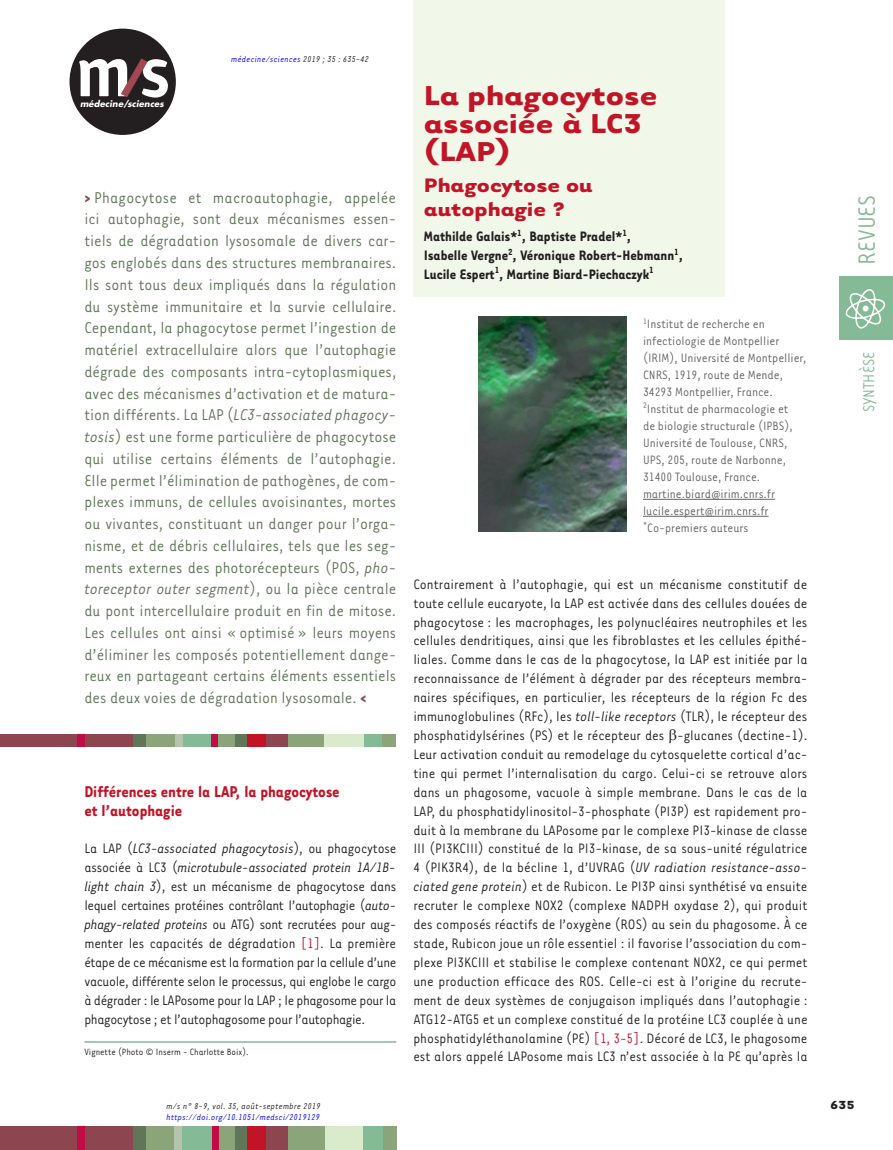
<style>
.page{position:relative;width:893px;height:1150px;background:#fff}
.page>*{position:absolute;margin:0;border:0;box-sizing:border-box;transform-origin:0 0}
.t1{font:700 31.5px/28.2px "Tarzana Wide";color:#c11527}
.t2{font:27px "Tarzana Narrow";color:#84ba95}
.t3{font:700 22.5px/24px "Tarzana Wide";color:#c11527}
.t4{font:18px/21.8px "Tarzana Narrow";color:#5f7659;text-align:justify}
.t5{font:700 18px/18.9px "Tarzana Narrow";color:#c11527}
.t6{font:18px "Tarzana Narrow";color:#84ba95}
.t7{font:15.75px/18.9px "Tarzana Narrow";letter-spacing:-.02em;color:#231f20;text-align:justify}
.t8{font:700 15.75px/18.9px "Tarzana Narrow";color:#231f20}
.t9{font:13.95px/17px "Tarzana Narrow";color:#636366}
.t10{font:700 13.5px "Tarzana Wide";color:#231f20}
.t11{font:10.5px "Tarzana Narrow";color:#231f20}
.t12{font:italic 9.75px "Tarzana Narrow";letter-spacing:.025em;color:#00f}
.t13{font:italic 9.75px "Tarzana Narrow";letter-spacing:.025em;color:#231f20}
.t14{font:italic 700 8.55px "Futura";letter-spacing:.01em;color:#fff}
.s1{color:#231f20}
.s2{font-weight:700;color:#8d454f}
.s3{font-style:italic}
.s4{color:#c11527}
</style>
<div class="page">
<div style="left:0;top:1126px;width:133px;height:24px;background:#8d454f"></div>
<div style="left:234px;top:1126px;width:13px;height:24px;background:#5f7659"></div>
<div style="left:77px;top:1126px;width:8px;height:24px;background:#c10d45"></div>
<div style="left:133px;top:1126px;width:21px;height:24px;background:#5f7659"></div>
<div style="left:146px;top:1126px;width:30px;height:24px;background:#8ba479"></div>
<div style="left:174px;top:1126px;width:9px;height:24px;background:#b6c4ad"></div>
<div style="left:183px;top:1126px;width:29px;height:24px;background:#84ba95"></div>
<div style="left:216px;top:1126px;width:19px;height:24px;background:#8ba479"></div>
<div style="left:212px;top:1126px;width:6px;height:24px;background:#c10d45"></div>
<div style="left:247px;top:1126px;width:27px;height:24px;background:#c11527"></div>
<div style="left:286px;top:1126px;width:39px;height:24px;background:#8ba479"></div>
<div style="left:266px;top:1126px;width:21px;height:24px;background:#8d454f"></div>
<div style="left:325px;top:1126px;width:39px;height:24px;background:#daebcb"></div>
<div style="left:363px;top:1126px;width:21px;height:24px;background:#84ba95"></div>
<div style="left:383px;top:1126px;width:13px;height:24px;background:#8ba479"></div>
<div style="left:839px;top:276px;width:54px;height:64px;background:#84ba95"></div>
<svg style="left:845px;top:289px;width:40px;height:39px"></svg>
<div style="left:69px;top:29px;width:107px;height:106px;background:#231f20;border-radius:50%"></div>
<svg style="left:79px;top:59px;width:89px;height:39px"></svg>
<div style="left:413px;top:0;width:312px;height:297px;background:#f1f7e9"></div>
<div style="left:0;top:734px;width:133px;height:12px;background:#8d454f"></div>
<div style="left:133px;top:734px;width:16px;height:12px;background:#5f7659"></div>
<div style="left:234px;top:734px;width:13px;height:12px;background:#5f7659"></div>
<div style="left:146px;top:734px;width:30px;height:12px;background:#8ba479"></div>
<div style="left:180px;top:734px;width:32px;height:12px;background:#84ba95"></div>
<div style="left:363px;top:734px;width:20px;height:12px;background:#84ba95"></div>
<div style="left:216px;top:734px;width:19px;height:12px;background:#8ba479"></div>
<div style="left:382px;top:734px;width:14px;height:12px;background:#8ba479"></div>
<div style="left:286px;top:734px;width:38px;height:12px;background:#8ba479"></div>
<div style="left:324px;top:734px;width:39px;height:12px;background:#daebcb"></div>
<div style="left:175px;top:734px;width:7px;height:12px;background:#b6c4ad"></div>
<div style="left:77px;top:734px;width:7px;height:12px;background:#c10d45"></div>
<div style="left:212px;top:734px;width:6px;height:12px;background:#c10d45"></div>
<div style="left:247px;top:734px;width:27px;height:12px;background:#c11527"></div>
<div style="left:266px;top:734px;width:21px;height:12px;background:#8d454f"></div>
<hr style="left:643px;top:499px;width:132px;height:1px;background:#636366">
<hr style="left:643px;top:516px;width:125px;height:1px;background:#636366">
<img style="left:478px;top:316px;width:148px;height:216px">
<hr style="left:84px;top:1041px;width:312px;height:1px;background:#84ba95">
<p class="t14" style="left:80px;top:98px;width:85px">médecine/sciences</p>
<p class="t12" style="left:231px;top:53px;width:139px">médecine/sciences <span class="s1">2019 ; 35 : 635-42</span></p>
<p class="t4" style="left:84px;top:186px;width:313px"><span class="s2">&gt;</span> Phagocytose et macroautophagie, appelée ici autophagie, sont deux mécanismes essen&shy;tiels de dégradation lysosomale de divers car&shy;gos englobés dans des structures membranaires.<br>Ils sont tous deux impliqués dans la régulation du système immunitaire et la survie cellulaire.<br>Cependant, la phagocytose permet l’ingestion de matériel extracellulaire alors que l’autophagie dégrade des composants intra-cytoplasmiques, avec des mécanismes d’activation et de matura&shy;tion différents. La LAP (<span class="s3">LC3-associated phagocy&shy;tosis</span>) est une forme particulière de phagocytose qui utilise certains éléments de l’autophagie.<br>Elle permet l’élimination de pathogènes, de com&shy;plexes immuns, de cellules avoisinantes, mortes ou vivantes, constituant un danger pour l’orga&shy;nisme, et de débris cellulaires, tels que les seg&shy;ments externes des photorécepteurs (POS, <span class="s3">pho&shy;toreceptor outer segment</span>), ou la pièce centrale du pont intercellulaire produit en fin de mitose.<br>Les cellules ont ainsi « optimisé » leurs moyens d’éliminer les composés potentiellement dange&shy;reux en partageant certains éléments essentiels des deux voies de dégradation lysosomale. <span class="s2">&lt;</span></p>
<p class="t5" style="left:84px;top:781px;width:257px">Différences entre la LAP, la phagocytose et l’autophagie</p>
<p class="t7" style="left:84px;top:838px;width:314px">La LAP (<span class="s3">LC3-associated phagocytosis</span>), ou phagocytose associée à LC3 (<span class="s3">microtubule-associated protein 1A/1B&shy;light chain 3</span>), est un mécanisme de phagocytose dans lequel certaines protéines contrôlant l’autophagie (<span class="s3">auto&shy;phagy-related proteins</span> ou ATG) sont recrutées pour aug&shy;menter les capacités de dégradation <span class="s4">[1]</span>. La première étape de ce mécanisme est la formation par la cellule d’une vacuole, différente selon le processus, qui englobe le cargo à dégrader : le LAPosome pour la LAP ; le phagosome pour la phagocytose ; et l’autophagosome pour l’autophagie.</p>
<p class="t11" style="left:84px;top:1046px;width:166px">Vignette (Photo © Inserm - Charlotte Boix).</p>
<p class="t13" style="left:167px;top:1099px;width:155px">m/s n° 8-9, vol. 35, août-septembre 2019</p>
<p class="t12" style="left:167px;top:1111px;width:155px">https://doi.org/10.1051/medsci/2019129</p>
<h1 class="t1" style="left:424px;top:79px;width:235px">La phagocytose associée à LC3 (LAP)</h1>
<h3 class="t3" style="left:424px;top:171px;width:170px">Phagocytose ou autophagie ?</h3>
<p class="t8" style="left:424px;top:226px;width:260px">Mathilde Galais*<sup>1</sup>, Baptiste Pradel*<sup>1</sup>,<br>Isabelle Vergne<sup>2</sup>, Véronique Robert-Hebmann<sup>1</sup>,<br>Lucile Espert<sup>1</sup>, Martine Biard-Piechaczyk<sup>1</sup></p>
<p class="t9" style="left:643px;top:315px;width:165px"><sup>1</sup>Institut de recherche en infectiologie de Montpellier (IRIM), Université de Montpellier,<br>CNRS, 1919, route de Mende,<br>34293 Montpellier, France.<br><sup>2</sup>Institut de pharmacologie et<br>de biologie structurale (IPBS),<br>Université de Toulouse, CNRS,<br>UPS, 205, route de Narbonne,<br>31400 Toulouse, France. martine.biard@irim.cnrs.fr lucile.espert@irim.cnrs.fr <sup>*</sup>Co-premiers auteurs</p>
<p class="t7" style="left:413px;top:574px;width:396px">Contrairement à l’autophagie, qui est un mécanisme constitutif de toute cellule eucaryote, la LAP est activée dans des cellules douées de phagocytose : les macrophages, les polynucléaires neutrophiles et les cellules dendritiques, ainsi que les fibroblastes et les cellules épithé&shy;liales. Comme dans le cas de la phagocytose, la LAP est initiée par la reconnaissance de l’élément à dégrader par des récepteurs membra&shy;naires spécifiques, en particulier, les récepteurs de la région Fc des immunoglobulines (RFc), les <span class="s3">toll-like receptors</span> (TLR), le récepteur des phosphatidylsérines (PS) et le récepteur des -glucanes (dectine-1).<br>Leur activation conduit au remodelage du cytosquelette cortical d’ac&shy;tine qui permet l’internalisation du cargo. Celui-ci se retrouve alors dans un phagosome, vacuole à simple membrane. Dans le cas de la LAP, du phosphatidylinositol-3-phosphate (PI3P) est rapidement pro&shy;duit à la membrane du LAPosome par le complexe PI3-kinase de classe III (PI3KCIII) constitué de la PI3-kinase, de sa sous-unité régulatrice 4 (PIK3R4), de la bécline 1, d’UVRAG (<span class="s3">UV radiation resistance-asso&shy;ciated gene protein</span>) et de Rubicon. Le PI3P ainsi synthétisé va ensuite recruter le complexe NOX2 (complexe NADPH oxydase 2), qui produit des composés réactifs de l’oxygène (ROS) au sein du phagosome. À ce stade, Rubicon joue un rôle essentiel : il favorise l’association du com&shy;plexe PI3KCIII et stabilise le complexe contenant NOX2, ce qui permet une production efficace des ROS. Celle-ci est à l’origine du recrute&shy;ment de deux systèmes de conjugaison impliqués dans l’autophagie :<br>ATG12-ATG5 et un complexe constitué de la protéine LC3 couplée à une phosphatidyléthanolamine (PE) <span class="s4">[1, 3-5]</span>. Décoré de LC3, le phagosome est alors appelé LAPosome mais LC3 n’est associée à la PE qu’après la</p>
<h2 class="t2" style="left:850px;top:265px;width:71px;rotate:-90deg">REVUES</h2>
<p class="t6" style="left:858px;top:412px;width:62px;rotate:-90deg">SYNTHÈSE</p>
<p class="t10" style="left:830px;top:1096px;width:26px">635</p>
</div>
